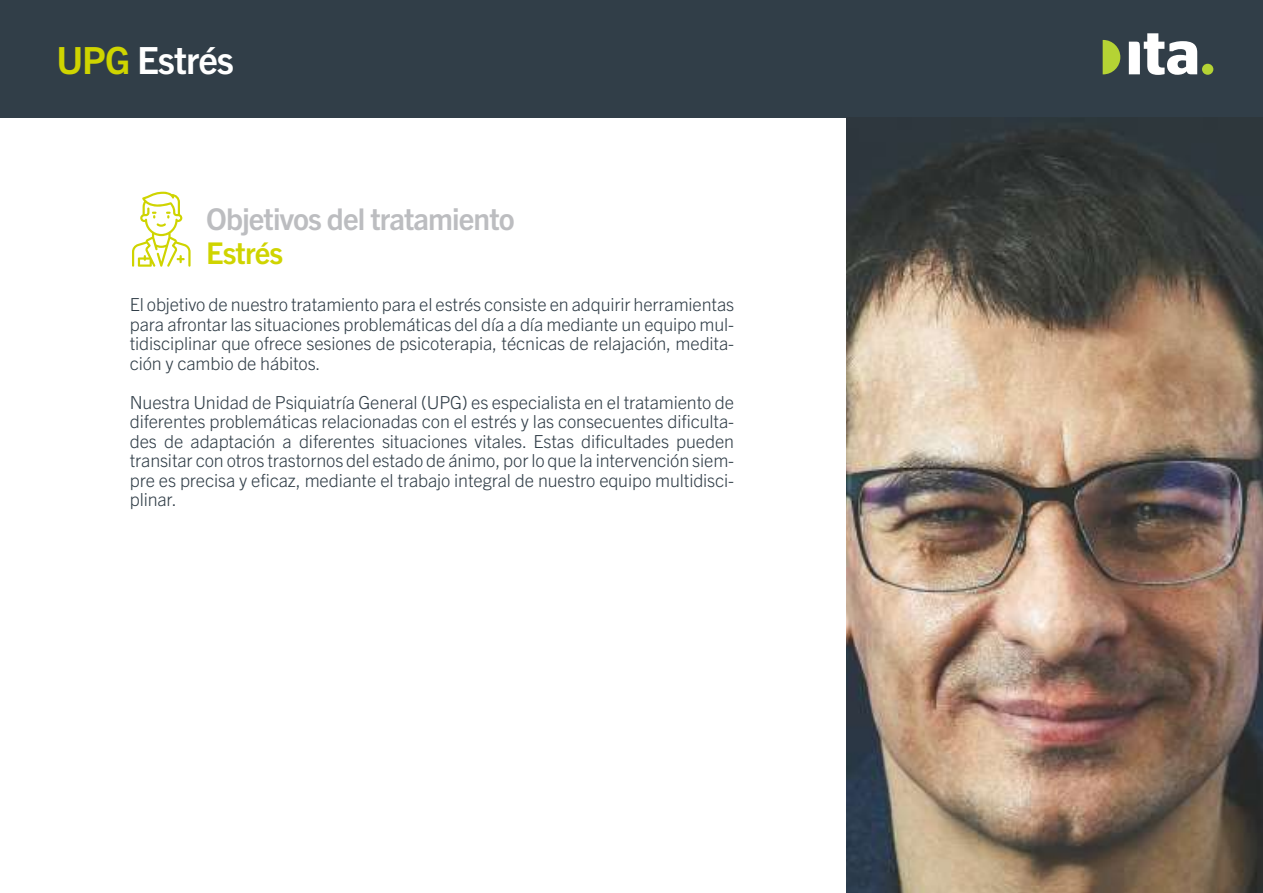
<style>
.page{position:relative;width:1263px;height:893px;background:#fff}
.page>*{position:absolute;margin:0;border:0;box-sizing:border-box;transform-origin:0 0}
.t1{font:700 37.5px "Trade Gothic Next LT Pro";letter-spacing:-.025em;color:#fff}
.t2{font:700 30px "Trade Gothic Next LT Pro";letter-spacing:-.03em;color:#bcbdc0}
.t3{font:700 30px "Trade Gothic Next LT Pro";letter-spacing:-.03em;color:#cfd400}
.t4{font:300 18px/19.5px "Trade Gothic Next LT Pro";letter-spacing:-.01em;color:#313e48;text-align:justify}
.s1{color:#cfd400}
</style>
<div class="page">
<div style="left:0;top:0;width:1263px;height:117px;background:#313e48"></div>
<svg style="left:132px;top:192px;width:59px;height:75px"></svg>
<svg style="left:1129px;top:33px;width:68px;height:42px"></svg>
<div style="left:1202px;top:64px;width:11px;height:11px;background:#b5d334;border-radius:50%"></div>
<svg style="left:1103px;top:40px;width:17px;height:34px"></svg>
<img style="left:846px;top:117px;width:417px;height:776px">
<h1 class="t1" style="left:56px;top:35px;width:179px"><span class="s1">UPG</span> Estrés</h1>
<h2 class="t2" style="left:206px;top:199px;width:310px">Objetivos del tratamiento</h2>
<h2 class="t3" style="left:206px;top:232px;width:78px">Estrés</h2>
<p class="t4" style="left:130px;top:294px;width:606px">El objetivo de nuestro tratamiento para el estrés consiste en adquirir herramientas para afrontar las situaciones problemáticas del día a día mediante un equipo mul&shy;tidisciplinar que ofrece sesiones de psicoterapia, técnicas de relajación, medita&shy;ción y cambio de hábitos.</p>
<p class="t4" style="left:130px;top:391px;width:606px">Nuestra Unidad de Psiquiatría General (UPG) es especialista en el tratamiento de diferentes problemáticas relacionadas con el estrés y las consecuentes dificulta&shy;des de adaptación a diferentes situaciones vitales. Estas dificultades pueden transitar con otros trastornos del estado de ánimo, por lo que la intervención siem&shy;pre es precisa y eficaz, mediante el trabajo integral de nuestro equipo multidisci&shy;plinar.</p>
</div>
